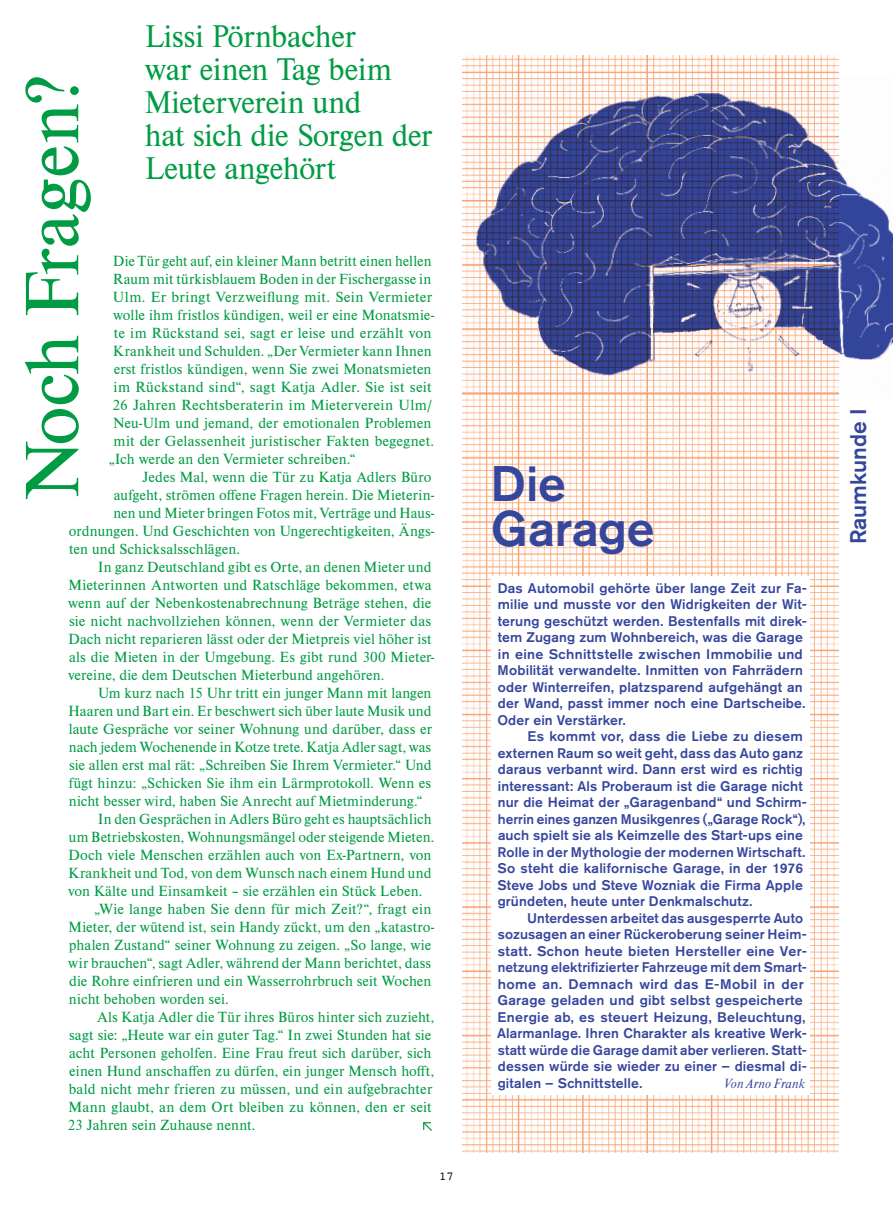
<style>
.page{position:relative;width:893px;height:1208px;background:#fff}
.page>*{position:absolute;margin:0;border:0;box-sizing:border-box;transform-origin:0 0}
.t1{font:78.45px "Nimbus Rom D";letter-spacing:-.005em;color:#009c43}
.t2{font:500 49.5px/45px "Akzidenz Grotesk Pro";letter-spacing:-.005em;color:#35469d}
.t3{font:32.7px/33px "Nimbus Rom Display";letter-spacing:-.015em;color:#009c43}
.t4{font:500 22.5px "Akzidenz Grotesk Pro";letter-spacing:-.005em;color:#35469d}
.t5{font:15.3px "Nimbus Rom D";letter-spacing:.005em;color:#009c43}
.t6{font:500 13.8px/16.5px "Akzidenz Grotesk Pro";letter-spacing:.01em;color:#35469d}
.t7{font:italic 13.8px "Nimbus Rom D";letter-spacing:.005em;color:#35469d;scale:.96 1}
.t8{font:12px "Courier";color:#000}
</style>
<div class="page">
<img style="left:462px;top:55px;width:376px;height:1097px">
<svg style="left:423px;top:1122px;width:9px;height:9px"></svg>
<img style="left:468px;top:75px;width:425px;height:326px">
<div style="left:491px;top:576px;width:319px;height:518px;background:#fff"></div>
<h3 class="t3" style="left:145px;top:21px;width:289px">Lissi Pörnbacher<br>war einen Tag beim<br>Mieterverein und<br>hat sich die Sorgen der<br>Leute angehört</h3>
<h1 class="t1" style="left:9px;top:499px;width:427px;rotate:-90deg">Noch Fragen?</h1>
<p class="t5" style="left:113px;top:253px;width:320px">Die Tür geht auf, ein kleiner Mann betritt einen hellen</p>
<p class="t5" style="left:113px;top:271px;width:320px">Raum mit türkisblauem Boden in der Fischergasse in</p>
<p class="t5" style="left:113px;top:289px;width:321px">Ulm. Er bringt Verzweiflung mit. Sein Vermieter</p>
<p class="t5" style="left:113px;top:307px;width:323px">wolle ihm fristlos kündigen, weil er eine Monatsmie-</p>
<p class="t5" style="left:114px;top:325px;width:319px">te im Rückstand sei, sagt er leise und erzählt von</p>
<p class="t5" style="left:113px;top:343px;width:320px">Krankheit und Schulden. „Der Vermieter kann Ihnen</p>
<p class="t5" style="left:114px;top:361px;width:319px">erst fristlos kündigen, wenn Sie zwei Monatsmieten</p>
<p class="t5" style="left:114px;top:379px;width:320px">im Rückstand sind“, sagt Katja Adler. Sie ist seit</p>
<p class="t5" style="left:112px;top:397px;width:322px">26 Jahren Rechtsberaterin im Mieterverein Ulm/</p>
<p class="t5" style="left:113px;top:415px;width:320px">Neu-Ulm und jemand, der emotionalen Problemen</p>
<p class="t5" style="left:114px;top:433px;width:322px">mit der Gelassenheit juristischer Fakten begegnet.</p>
<p class="t5" style="left:109px;top:451px;width:248px">„Ich werde an den Vermieter schreiben.“</p>
<p class="t5" style="left:143px;top:469px;width:290px">Jedes Mal, wenn die Tür zu Katja Adlers Büro</p>
<p class="t5" style="left:114px;top:487px;width:322px">aufgeht, strömen offene Fragen herein. Die Mieterin-</p>
<p class="t5" style="left:114px;top:505px;width:322px">nen und Mieter bringen Fotos mit, Verträge und Haus-</p>
<p class="t5" style="left:69px;top:523px;width:367px">ordnungen. Und Geschichten von Ungerechtigkeiten, Ängs-</p>
<p class="t5" style="left:69px;top:541px;width:172px">ten und Schicksalsschlägen.</p>
<p class="t5" style="left:98px;top:559px;width:335px">In ganz Deutschland gibt es Orte, an denen Mieter und</p>
<p class="t5" style="left:69px;top:577px;width:364px">Mieterinnen Antworten und Ratschläge bekommen, etwa</p>
<p class="t5" style="left:68px;top:595px;width:364px">wenn auf der Nebenkostenabrechnung Beträge stehen, die</p>
<p class="t5" style="left:69px;top:613px;width:364px">sie nicht nachvollziehen können, wenn der Vermieter das</p>
<p class="t5" style="left:69px;top:631px;width:365px">Dach nicht reparieren lässt oder der Mietpreis viel höher ist</p>
<p class="t5" style="left:69px;top:649px;width:367px">als die Mieten in der Umgebung. Es gibt rund 300 Mieter-</p>
<p class="t5" style="left:68px;top:667px;width:318px">vereine, die dem Deutschen Mieterbund angehören.</p>
<p class="t5" style="left:98px;top:685px;width:335px">Um kurz nach 15 Uhr tritt ein junger Mann mit langen</p>
<p class="t5" style="left:69px;top:703px;width:364px">Haaren und Bart ein. Er beschwert sich über laute Musik und</p>
<p class="t5" style="left:69px;top:721px;width:365px">laute Gespräche vor seiner Wohnung und darüber, dass er</p>
<p class="t5" style="left:69px;top:739px;width:364px">nach jedem Wochenende in Kotze trete. Katja Adler sagt, was</p>
<p class="t5" style="left:69px;top:757px;width:364px">sie allen erst mal rät: „Schreiben Sie Ihrem Vermieter.“ Und</p>
<p class="t5" style="left:69px;top:775px;width:364px">fügt hinzu: „Schicken Sie ihm ein Lärmprotokoll. Wenn es</p>
<p class="t5" style="left:69px;top:793px;width:355px">nicht besser wird, haben Sie Anrecht auf Mietminderung.“</p>
<p class="t5" style="left:98px;top:811px;width:335px">In den Gesprächen in Adlers Büro geht es hauptsächlich</p>
<p class="t5" style="left:69px;top:829px;width:367px">um Betriebskosten, Wohnungsmängel oder steigende Mieten.</p>
<p class="t5" style="left:69px;top:847px;width:364px">Doch viele Menschen erzählen auch von Ex-Partnern, von</p>
<p class="t5" style="left:69px;top:865px;width:364px">Krankheit und Tod, von dem Wunsch nach einem Hund und</p>
<p class="t5" style="left:68px;top:883px;width:356px">von Kälte und Einsamkeit – sie erzählen ein Stück Leben.</p>
<p class="t5" style="left:94px;top:901px;width:339px">„Wie lange haben Sie denn für mich Zeit?“, fragt ein</p>
<p class="t5" style="left:69px;top:919px;width:367px">Mieter, der wütend ist, sein Handy zückt, um den „katastro-</p>
<p class="t5" style="left:69px;top:937px;width:364px">phalen Zustand“ seiner Wohnung zu zeigen. „So lange, wie</p>
<p class="t5" style="left:68px;top:955px;width:364px">wir brauchen“, sagt Adler, während der Mann berichtet, dass</p>
<p class="t5" style="left:69px;top:973px;width:364px">die Rohre einfrieren und ein Wasserrohrbruch seit Wochen</p>
<p class="t5" style="left:69px;top:991px;width:161px">nicht behoben worden sei.</p>
<p class="t5" style="left:97px;top:1009px;width:339px">Als Katja Adler die Tür ihres Büros hinter sich zuzieht,</p>
<p class="t5" style="left:69px;top:1027px;width:364px">sagt sie: „Heute war ein guter Tag.“ In zwei Stunden hat sie</p>
<p class="t5" style="left:69px;top:1045px;width:364px">acht Personen geholfen. Eine Frau freut sich darüber, sich</p>
<p class="t5" style="left:69px;top:1063px;width:367px">einen Hund anschaffen zu dürfen, ein junger Mensch hofft,</p>
<p class="t5" style="left:69px;top:1081px;width:365px">bald nicht mehr frieren zu müssen, und ein aufgebrachter</p>
<p class="t5" style="left:69px;top:1099px;width:365px">Mann glaubt, an dem Ort bleiben zu können, den er seit</p>
<p class="t5" style="left:68px;top:1117px;width:189px">23 Jahren sein Zuhause nennt.</p>
<p class="t8" style="left:439px;top:1166px;width:16px">17</p>
<h2 class="t2" style="left:491px;top:461px;width:165px">Die<br>Garage</h2>
<p class="t6" style="left:497px;top:579px;width:311px">Das Automobil gehörte über lange Zeit zur Fa&shy;milie und musste vor den Widrigkeiten der Wit&shy;terung geschützt werden. Bestenfalls mit direk&shy;tem Zugang zum Wohnbereich, was die Garage in eine Schnittstelle zwischen Immobilie und Mobilität verwandelte. Inmitten von Fahrrädern oder Winterreifen, platzsparend aufgehängt an der Wand, passt immer noch eine Dartscheibe.<br>Oder ein Verstärker.</p>
<p class="t6" style="left:498px;top:728px;width:311px;text-indent:30px">Es kommt vor, dass die Liebe zu diesem externen Raum so weit geht, dass das Auto ganz daraus verbannt wird. Dann erst wird es richtig interessant: Als Proberaum ist die Garage nicht nur die Heimat der „Garagenband“ und Schirm&shy;herrin eines ganzen Musikgenres („Garage Rock“), auch spielt sie als Keimzelle des Start-ups eine Rolle in der Mythologie der modernen Wirtschaft.<br>So steht die kalifornische Garage, in der 1976<br>Steve Jobs und Steve Wozniak die Firma Apple gründeten, heute unter Denkmalschutz.</p>
<p class="t6" style="left:497px;top:909px;width:311px;text-indent:30px">Unterdessen arbeitet das ausgesperrte Auto sozusagen an einer Rückeroberung seiner Heim&shy;statt. Schon heute bieten Hersteller eine Ver&shy;netzung elektrifizierter Fahrzeuge mit dem Smart&shy;home an. Demnach wird das E-Mobil in der Garage geladen und gibt selbst gespeicherte Energie ab, es steuert Heizung, Beleuchtung, Alarmanlage. Ihren Charakter als kreative Werk&shy;statt würde die Garage damit aber verlieren. Statt&shy;dessen würde sie wieder zu einer – diesmal di&shy;gitalen – Schnittstelle.</p>
<p class="t7" style="left:724px;top:1076px;width:86px">Von Arno Frank</p>
<h3 class="t4" style="left:844px;top:544px;width:137px;rotate:-90deg">Raumkunde I</h3>
</div>
